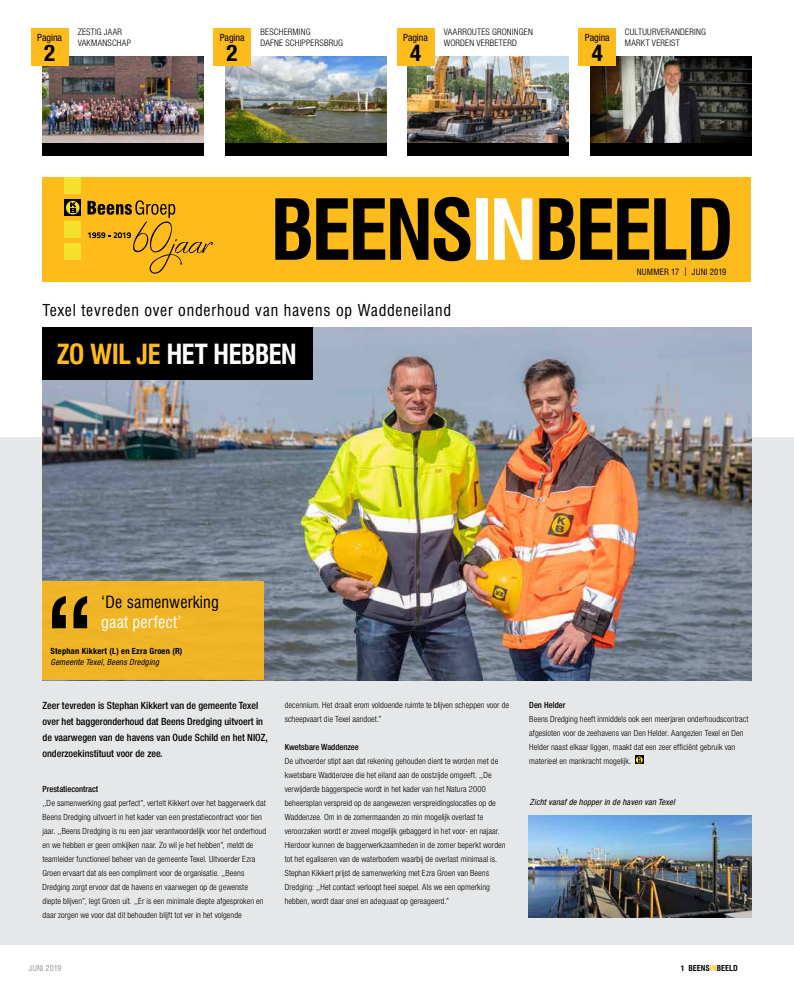
<style>
.page{position:relative;width:794px;height:993px;background:#fff}
.page>*{position:absolute;margin:0;border:0;box-sizing:border-box;transform-origin:0 0}
.t1{font:700 condensed 81.6px "Swiss 721 BT";letter-spacing:-.045em;color:#000}
.t2{font:700 condensed 27px "Swiss 721 BT";letter-spacing:-.035em;color:#fff}
.t3{font:700 condensed 23px "Helvetica Neue LT Std";color:#000}
.t4{font:condensed 16.4px "Swiss 721 BT";letter-spacing:.01em;color:#000}
.t5{font:condensed 16.4px "Swiss 721 BT";letter-spacing:.01em;color:#fff}
.t6{font:condensed 16px "Swiss 721 BT";letter-spacing:.05em;color:#000}
.t7{font:500 condensed 10px/16px "Helvetica Neue LT Std";color:#000}
.t8{font:condensed 10px "Helvetica Neue LT Std";letter-spacing:-.005em;color:#000}
.t9{font:300 condensed 9px/10.8px "Helvetica Neue LT Std";letter-spacing:.025em;color:#000}
.t10{font:300 condensed 8.5px/14px "Helvetica Neue LT Std";letter-spacing:.005em;color:#000}
.t11{font:italic condensed 8.5px "Helvetica Neue LT Std";letter-spacing:.02em;color:#000}
.t12{font:500 condensed 8.5px "Helvetica Neue LT Std";color:#000}
.t13{font:700 condensed 8.5px "Helvetica Neue LT Std";letter-spacing:.02em;color:#000}
.t14{font:condensed 8.5px "Swiss 721 BT";letter-spacing:.015em;color:#000}
.t15{font:700 condensed 8px "Swiss 721 BT";color:#000}
.t16{font:condensed 8px "Swiss 721 BT";letter-spacing:.015em;color:#939598}
.s1{color:#fff}
.s2{color:#febc1c}
.s3{font-family:"Helvetica Neue LT Std"}
</style>
<div class="page">
<div style="left:0;top:437px;width:794px;height:506px;background:#e6e7e8"></div>
<img style="left:225px;top:57px;width:161px;height:86px">
<img style="left:43px;top:327px;width:708px;height:352px">
<div style="left:43px;top:177px;width:708px;height:105px;background:#febc1c"></div>
<img style="left:590px;top:57px;width:161px;height:86px">
<img style="left:43px;top:57px;width:161px;height:86px">
<img style="left:407px;top:57px;width:162px;height:86px">
<div style="left:31px;top:28px;width:37px;height:38px;background:#febc1c"></div>
<div style="left:213px;top:28px;width:38px;height:38px;background:#febc1c"></div>
<div style="left:397px;top:28px;width:37px;height:38px;background:#febc1c"></div>
<div style="left:578px;top:28px;width:38px;height:38px;background:#febc1c"></div>
<div style="left:43px;top:143px;width:161px;height:13px;background:#000"></div>
<div style="left:225px;top:143px;width:161px;height:13px;background:#000"></div>
<div style="left:407px;top:143px;width:162px;height:13px;background:#000"></div>
<div style="left:590px;top:143px;width:161px;height:13px;background:#000"></div>
<svg style="left:635px;top:755px;width:8px;height:9px"></svg>
<svg style="left:636px;top:756px;width:7px;height:7px"></svg>
<svg style="left:638px;top:757px;width:3px;height:5px"></svg>
<div style="left:43px;top:327px;width:270px;height:53px;background:#000"></div>
<svg style="left:64px;top:199px;width:17px;height:17px"></svg>
<svg style="left:66px;top:201px;width:14px;height:13px"></svg>
<svg style="left:70px;top:202px;width:6px;height:11px"></svg>
<div style="left:64px;top:221px;width:17px;height:17px;background:#f6e22d"></div>
<div style="left:64px;top:177px;width:17px;height:17px;background:#f6e22d"></div>
<div style="left:64px;top:243px;width:17px;height:17px;background:#f6e22d"></div>
<svg style="left:87px;top:200px;width:126px;height:73px"></svg>
<img style="left:529px;top:815px;width:222px;height:102px">
<div style="left:43px;top:581px;width:221px;height:98px;background:#f0b527"></div>
<svg style="left:52px;top:596px;width:35px;height:32px"></svg>
<p class="t8" style="left:37px;top:31px;width:26px">Pagina</p>
<h3 class="t3" style="left:44px;top:38px;width:13px">2</h3>
<p class="t9" style="left:78px;top:26px;width:55px">ZESTIG JAAR<br>VAKMANSCHAP</p>
<p class="t9" style="left:625px;top:27px;width:82px">CULTUURVERANDERING<br>MARKT VEREIST</p>
<p class="t9" style="left:260px;top:27px;width:84px">BESCHERMING<br>DAFNE SCHIPPERSBRUG</p>
<p class="t9" style="left:444px;top:27px;width:91px">VAARROUTES GRONINGEN<br>WORDEN VERBETERD</p>
<p class="t8" style="left:220px;top:31px;width:26px">Pagina</p>
<h3 class="t3" style="left:227px;top:38px;width:13px">2</h3>
<p class="t8" style="left:403px;top:31px;width:26px">Pagina</p>
<h3 class="t3" style="left:410px;top:38px;width:13px">4</h3>
<p class="t8" style="left:585px;top:31px;width:26px">Pagina</p>
<h3 class="t3" style="left:592px;top:38px;width:13px">4</h3>
<h1 class="t1" style="left:270px;top:181px;width:465px">BEENS<span class="s1">IN</span>BEELD</h1>
<p class="t14" style="left:637px;top:267px;width:91px">NUMMER 17 | JUNI 2019</p>
<h3 class="t6" style="left:43px;top:300px;width:410px">Texel tevreden over onderhoud van havens op Waddeneiland</h3>
<h2 class="t2" style="left:57px;top:338px;width:242px"><span class="s2">ZO WIL JE</span> HET HEBBEN</h2>
<h3 class="t4" style="left:101px;top:592px;width:119px">‘De samenwerking</h3>
<h3 class="t5" style="left:101px;top:612px;width:82px">gaat perfect’</h3>
<p class="t13" style="left:51px;top:645px;width:133px">Stephan Kikkert (L) en Ezra Groen (R)</p>
<p class="t11" style="left:51px;top:657px;width:110px">Gemeente Texel, Beens Dredging</p>
<p class="t7" style="left:43px;top:696px;width:227px">Zeer tevreden is Stephan Kikkert van de gemeente Texel over het baggeronderhoud dat Beens Dredging uitvoert in de vaarwegen van de havens van Oude Schild en het NIOZ, onderzoekinstituut voor de zee.</p>
<p class="t12" style="left:43px;top:783px;width:57px">Prestatiecontract</p>
<p class="t10" style="left:43px;top:795px;width:225px">,,De samenwerking gaat perfect”, vertelt Kikkert over het baggerwerk dat Beens Dredging uitvoert in het kader van een prestatiecontract voor tien jaar. ,,Beens Dredging is nu een jaar verantwoordelijk voor het onderhoud en we hebben er geen omkijken naar. Zo wil je het hebben”, meldt de teamleider functioneel beheer van de gemeente Texel. Uitvoerder Ezra Groen ervaart dat als een compliment voor de organisatie. ,,Beens Dredging zorgt ervoor dat de havens en vaarwegen op de gewenste diepte blijven”, legt Groen uit. ,,Er is een minimale diepte afgesproken en daar zorgen we voor dat dit behouden blijft tot ver in het volgende</p>
<p class="t10" style="left:285px;top:697px;width:226px">decennium. Het draait erom voldoende ruimte te blijven scheppen voor de scheepvaart die Texel aandoet.”</p>
<p class="t12" style="left:285px;top:741px;width:76px">Kwetsbare Waddenzee</p>
<p class="t10" style="left:285px;top:753px;width:222px">De uitvoerder stipt aan dat rekening gehouden dient te worden met de kwetsbare Waddenzee die het eiland aan de oostzijde omgeeft. ,,De verwijderde baggerspecie wordt in het kader van het Natura 2000 beheersplan verspreid op de aangewezen verspreidingslocaties op de Waddenzee. Om in de zomermaanden zo min mogelijk overlast te veroorzaken wordt er zoveel mogelijk gebaggerd in het voor- en najaar.<br>Hierdoor kunnen de baggerwerkzaamheden in de zomer beperkt worden tot het egaliseren van de waterbodem waarbij de overlast minimaal is.<br>Stephan Kikkert prijst de samenwerking met Ezra Groen van Beens Dredging: ,,Het contact verloopt heel soepel. Als we een opmerking hebben, wordt daar snel en adequaat op gereageerd.”</p>
<p class="t12" style="left:529px;top:699px;width:38px">Den Helder</p>
<p class="t10" style="left:529px;top:711px;width:221px">Beens Dredging heeft inmiddels ook een meerjaren onderhoudscontract afgesloten voor de zeehavens van Den Helder. Aangezien Texel en Den Helder naast elkaar liggen, maakt dat een zeer efficiënt gebruik van materieel en mankracht mogelijk.</p>
<p class="t11" style="left:530px;top:796px;width:146px">Zicht vanaf de hopper in de haven van Texel</p>
<p class="t16" style="left:29px;top:962px;width:34px">JUNI 2019</p>
<p class="t15" style="left:681px;top:962px;width:58px"><span class="s3">1</span> BEENS<span class="s2">IN</span>BEELD</p>
</div>
